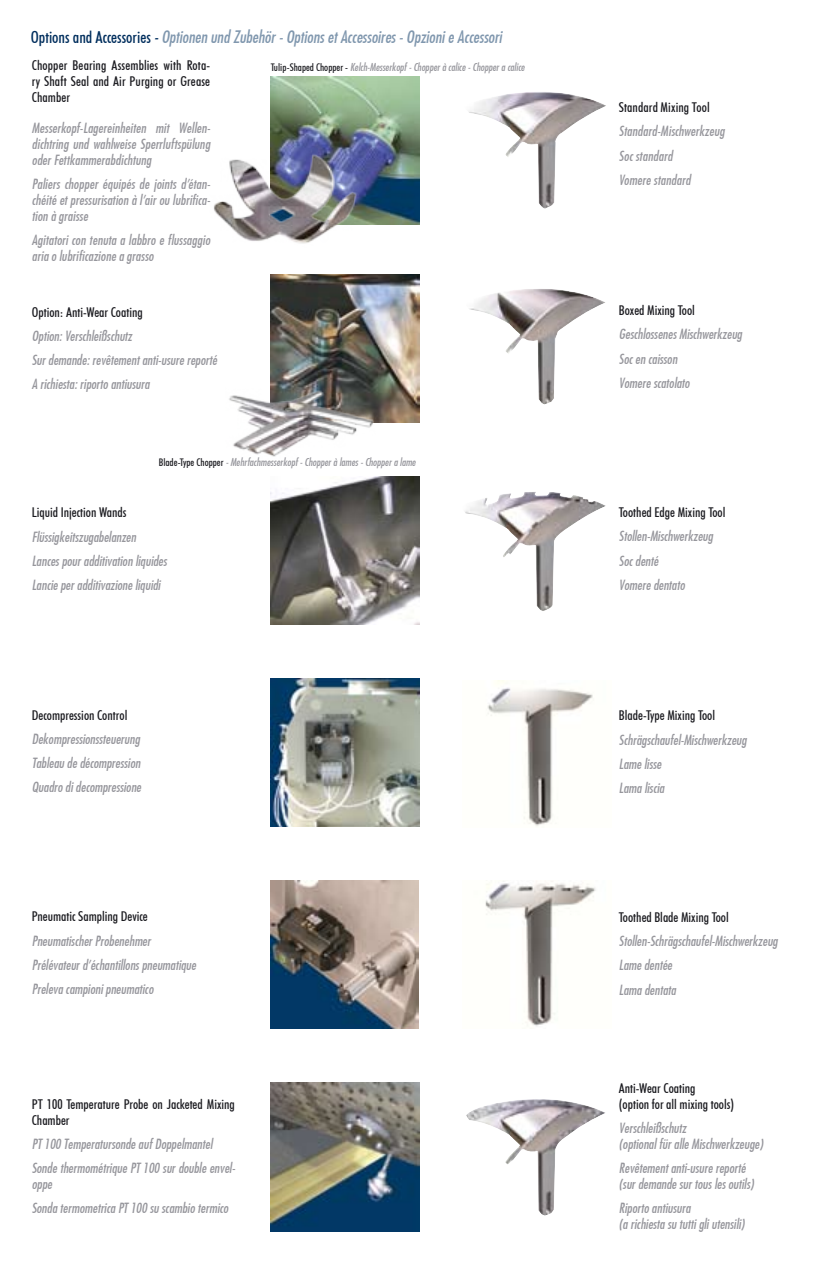
<style>
.page{position:relative;width:821px;height:1263px;background:#fff}
.page>*{position:absolute;margin:0;border:0;box-sizing:border-box;transform-origin:0 0}
.t1{font:16.5px "Futura Md Cn BT Italic";color:#8097ae}
.t2{font:13.5px/24.3px "Futura Md Cn BT Italic";color:#96969c}
.t3{font:500 condensed 13.5px/15.8px "Futura BT";color:#1a1a1f}
.t4{font:10.5px "Futura Md Cn BT Italic";color:#96969c}
.s1{font-family:"Futura BT";font-weight:500;font-stretch:condensed;color:#002e5d}
.s2{color:#002e5d}
.s3{font-family:"Futura BT";font-weight:500;font-stretch:condensed;color:#1a1a1f}
</style>
<div class="page">
<img style="left:271px;top:76px;width:148px;height:149px">
<img style="left:271px;top:274px;width:148px;height:149px">
<img style="left:271px;top:476px;width:148px;height:149px">
<img style="left:271px;top:678px;width:148px;height:149px">
<img style="left:271px;top:880px;width:148px;height:149px">
<img style="left:469px;top:92px;width:137px;height:117px">
<img style="left:469px;top:289px;width:136px;height:116px">
<img style="left:485px;top:881px;width:111px;height:145px">
<img style="left:465px;top:492px;width:141px;height:119px">
<img style="left:487px;top:681px;width:106px;height:145px">
<img style="left:466px;top:1099px;width:139px;height:117px">
<img style="left:214px;top:148px;width:144px;height:96px">
<img style="left:229px;top:378px;width:146px;height:79px">
<img style="left:271px;top:1083px;width:148px;height:148px">
<p class="t1" style="left:31px;top:27px;width:472px"><span class="s1">Options and Accessories</span> <span class="s2">-</span> Optionen und Zubehör - Options et Accessoires - Opzioni e Accessori</p>
<p class="t3" style="left:32px;top:58px;width:180px;text-align:justify">Chopper Bearing Assemblies with Rota&shy;ry Shaft Seal and Air Purging or Grease Chamber</p>
<p class="t2" style="left:32px;top:120px;width:180px;line-height:15.8px;text-align:justify">Messerkopf-Lagereinheiten mit Wellen&shy;dichtring und wahlweise Sperrluftspülung oder Fettkammerabdichtung</p>
<p class="t2" style="left:32px;top:176px;width:180px;line-height:15.8px;text-align:justify">Paliers chopper équipés de joints d’étan&shy;chéité et pressurisation à l’air ou lubrifica&shy;tion à graisse</p>
<p class="t2" style="left:32px;top:232px;width:180px;line-height:15.8px">Agitatori con tenuta a labbro e flussaggio aria o lubrificazione a grasso</p>
<p class="t3" style="left:32px;top:304px;width:112px">Option: Anti-Wear Coating</p>
<p class="t2" style="left:32px;top:323px;width:187px">Option: Verschleißschutz<br>Sur demande: revêtement anti-usure reporté<br>A richiesta: riporto antiusura</p>
<p class="t4" style="left:271px;top:61px;width:255px"><span class="s3">Tulip-Shaped Chopper -</span> Kelch-Messerkopf - Chopper à calice - Chopper a calice</p>
<p class="t4" style="left:159px;top:456px;width:258px"><span class="s3">Blade-Type Chopper</span> - Mehrfachmesserkopf - Chopper à lames - Chopper a lame</p>
<p class="t3" style="left:32px;top:505px;width:96px">Liquid Injection Wands</p>
<p class="t2" style="left:32px;top:524px;width:136px">Flüssigkeitszugabelanzen<br>Lances pour additivation liquides<br>Lancie per additivazione liquidi</p>
<p class="t3" style="left:32px;top:707px;width:97px">Decompression Control</p>
<p class="t2" style="left:32px;top:726px;width:111px;text-align:justify">Dekompressionssteuerung Tableau de décompression Quadro di decompressione</p>
<p class="t3" style="left:32px;top:909px;width:117px">Pneumatic Sampling Device</p>
<p class="t2" style="left:32px;top:928px;width:166px">Pneumatischer Probenehmer<br>Prélévateur d’échantillons pneumatique<br>Preleva campioni pneumatico</p>
<p class="t3" style="left:32px;top:1096px;width:205px">PT 100 Temperature Probe on Jacketed Mixing<br>Chamber</p>
<p class="t2" style="left:32px;top:1131px;width:205px">PT 100 Temperatursonde auf Doppelmantel<br>Sonde thermométrique PT 100 sur double envel-</p>
<p class="t2" style="left:32px;top:1171px;width:198px">oppe<br>Sonda termometrica PT 100 su scambio termico</p>
<p class="t3" style="left:619px;top:99px;width:92px">Standard Mixing Tool</p>
<p class="t2" style="left:619px;top:119px;width:107px">Standard-Mischwerkzeug<br>Soc standard<br>Vomere standard</p>
<p class="t3" style="left:619px;top:302px;width:77px">Boxed Mixing Tool</p>
<p class="t2" style="left:619px;top:322px;width:125px">Geschlossenes Mischwerkzeug<br>Soc en caisson<br>Vomere scatolato</p>
<p class="t3" style="left:619px;top:504px;width:108px">Toothed Edge Mixing Tool</p>
<p class="t2" style="left:619px;top:524px;width:96px">Stollen-Mischwerkzeug<br>Soc denté<br>Vomere dentato</p>
<p class="t3" style="left:619px;top:707px;width:98px">Blade-Type Mixing Tool</p>
<p class="t2" style="left:619px;top:727px;width:129px">Schrägschaufel-Mischwerkzeug<br>Lame lisse<br>Lama liscia</p>
<p class="t3" style="left:619px;top:909px;width:111px">Toothed Blade Mixing Tool</p>
<p class="t2" style="left:619px;top:929px;width:160px">Stollen-Schrägschaufel-Mischwerkzeug<br>Lame dentée<br>Lama dentata</p>
<p class="t3" style="left:619px;top:1080px;width:117px">Anti-Wear Coating<br>(option for all mixing tools)</p>
<p class="t2" style="left:619px;top:1120px;width:146px;line-height:15.8px">Verschleißschutz<br>(optional für alle Mischwerkzeuge)</p>
<p class="t2" style="left:619px;top:1160px;width:136px;line-height:15.8px">Revêtement anti-usure reporté (sur demande sur tous les outils)</p>
<p class="t2" style="left:619px;top:1200px;width:127px;line-height:15.8px">Riporto antiusura<br>(a richiesta su tutti gli utensili)</p>
</div>
